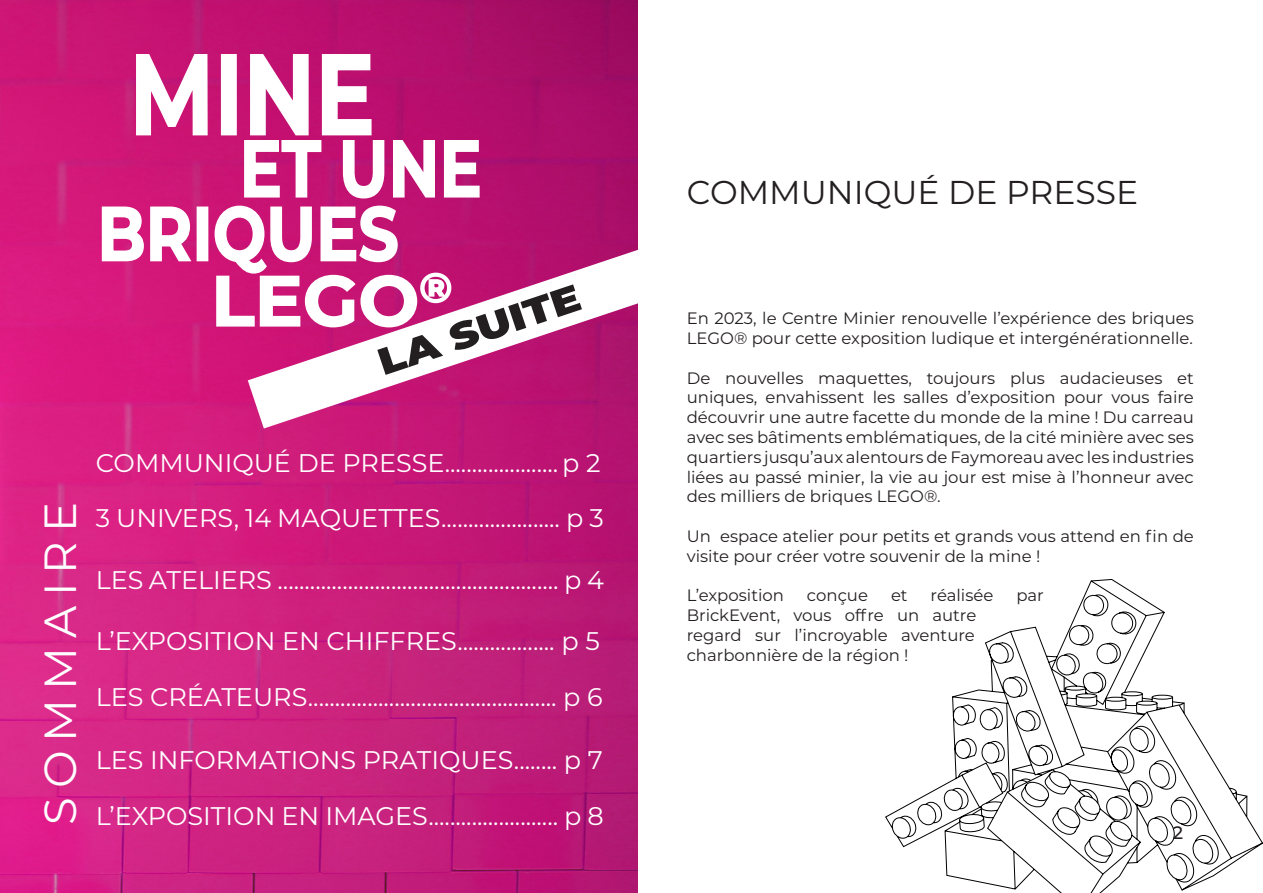
<style>
.page{position:relative;width:1263px;height:893px;background:#fff}
.page>*{position:absolute;margin:0;border:0;box-sizing:border-box;transform-origin:0 0}
.t1{font:45px "Montserrat";letter-spacing:.2em;color:#fff}
.t2{font:33px "Montserrat";color:#231f20}
.t3{font:25.5px "Montserrat";color:#fff}
.t4{font:500 18px "Montserrat";color:#231f20}
.t5{font:16.5px/19.8px "Montserrat";color:#231f20}
</style>
<div class="page">
<img style="left:0;top:0;width:638px;height:893px">
<svg style="left:135px;top:53px;width:345px;height:146px"></svg>
<svg style="left:248px;top:246px;width:390px;height:182px"></svg>
<svg style="left:101px;top:205px;width:481px;height:170px"></svg>
<svg style="left:885px;top:579px;width:378px;height:314px"></svg>
<p class="t3" style="left:96px;top:445px;width:506px">COMMUNIQUÉ DE PRESSE.....................p 2</p>
<p class="t1" style="left:29px;top:825px;width:324px;rotate:-90deg">SOMMAIRE</p>
<p class="t3" style="left:96px;top:501px;width:510px">3 UNIVERS, 14 MAQUETTES...................... p 3</p>
<p class="t3" style="left:96px;top:562px;width:510px">LES ATELIERS .................................................... p 4</p>
<p class="t3" style="left:96px;top:624px;width:506px">L’EXPOSITION EN CHIFFRES.................. p 5</p>
<p class="t3" style="left:96px;top:679px;width:509px">LES CRÉATEURS.............................................. p 6</p>
<p class="t3" style="left:96px;top:742px;width:509px">LES INFORMATIONS PRATIQUES........ p 7</p>
<p class="t3" style="left:96px;top:798px;width:510px">L’EXPOSITION EN IMAGES........................ p 8</p>
<p class="t2" style="left:687px;top:170px;width:453px">COMMUNIQUÉ DE PRESSE</p>
<p class="t5" style="left:687px;top:308px;width:509px">En 2023, le Centre Minier renouvelle l’expérience des briques<br>LEGO® pour cette exposition ludique et intergénérationnelle.</p>
<p class="t5" style="left:687px;top:367px;width:509px;text-align:justify">De nouvelles maquettes, toujours plus audacieuses et uniques, envahissent les salles d’exposition pour vous faire découvrir une autre facette du monde de la mine ! Du carreau avec ses bâtiments emblématiques, de la cité minière avec ses quartiers jusqu’aux alentours de Faymoreau avec les industries liées au passé minier, la vie au jour est mise à l’honneur avec des milliers de briques LEGO®.</p>
<p class="t5" style="left:687px;top:526px;width:509px">Un espace atelier pour petits et grands vous attend en fin de visite pour créer votre souvenir de la mine !</p>
<p class="t5" style="left:687px;top:585px;width:99px">L’exposition</p>
<p class="t5" style="left:807px;top:585px;width:63px">conçue</p>
<p class="t5" style="left:891px;top:585px;width:18px">et</p>
<p class="t5" style="left:931px;top:585px;width:64px">réalisée</p>
<p class="t5" style="left:1016px;top:585px;width:29px">par</p>
<p class="t5" style="left:687px;top:605px;width:291px;text-align:justify">BrickEvent, vous offre un autre regard sur l’incroyable aventure charbonnière de la région !</p>
<p class="t4" style="left:1173px;top:820px;width:12px">2</p>
</div>
